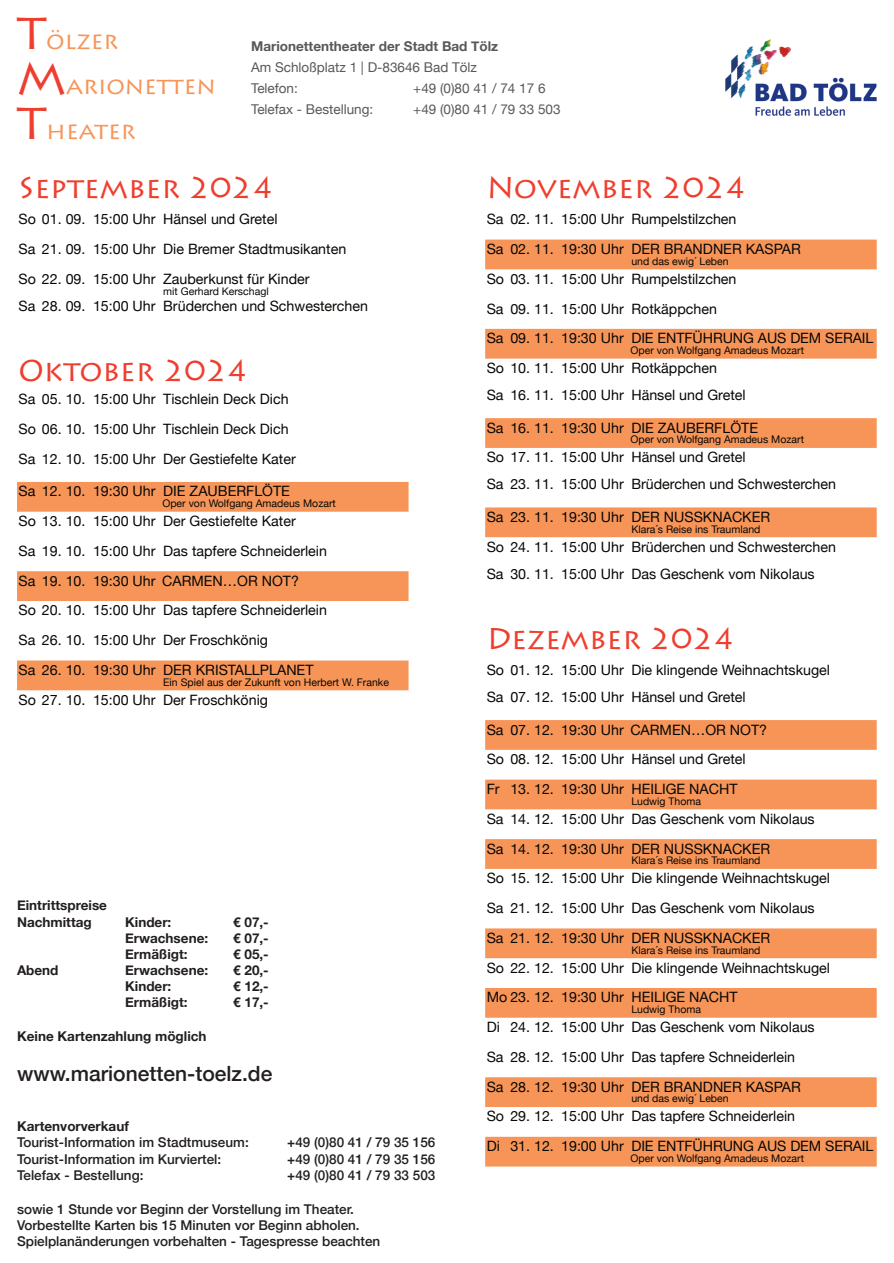
<style>
.page{position:relative;width:894px;height:1263px;background:#fff}
.page>*{position:absolute;margin:0;border:0;box-sizing:border-box;transform-origin:0 0}
.t1{font:30px "Lithos Pro";color:#ef3e2e}
.t2{font:24px/45px "Lithos Pro";color:#f79559}
.t3{font:500 21px "Helvetica Neue";color:#231f20}
.t4{font:14.25px/29.7px "Helvetica Neue";color:#080704}
.t5{font:500 13.5px/16px "Helvetica Neue";color:#231f20}
.t6{font:700 13.5px/16px "Helvetica Neue";color:#231f20}
.t7{font:13.5px/21px "Helvetica Neue";color:#57585a}
.t8{font:700 13.5px "Helvetica Neue";color:#57585a}
.t9{font:10.5px "Helvetica Neue";color:#080704}
.s1{font-size:45px;color:#ef3e2e}
</style>
<div class="page">
<img style="left:725px;top:40px;width:151px;height:76px">
<svg style="left:17px;top:482px;width:391px;height:208px"></svg>
<svg style="left:485px;top:240px;width:391px;height:926px"></svg>
<h2 class="t2" style="left:17px;top:21px;width:200px"><span class="s1">T</span>ÖLZER<br><span class="s1">M</span>arionetten<br><span class="s1">T</span>heater</h2>
<p class="t8" style="left:251px;top:38px;width:249px">Marionettentheater der Stadt Bad Tölz</p>
<p class="t7" style="left:251px;top:57px;width:227px">Am Schloßplatz 1 | D-83646 Bad Tölz<br>Telefon:</p>
<p class="t7" style="left:413px;top:78px;width:134px">+49 (0)80 41 / 74 17 6</p>
<p class="t7" style="left:251px;top:99px;width:123px">Telefax - Bestellung:</p>
<p class="t7" style="left:413px;top:99px;width:149px">+49 (0)80 41 / 79 33 503</p>
<h1 class="t1" style="left:19px;top:176px;width:257px">September 2024</h1>
<p class="t4" style="left:19px;top:204px;width:329px">So 01. 09. 15:00 Uhr Hänsel und Gretel<br>Sa 21. 09. 15:00 Uhr Die Bremer Stadtmusikanten<br>So 22. 09. 15:00 Uhr Zauberkunst für Kinder</p>
<p class="t9" style="left:163px;top:285px;width:107px">mit Gerhard Kerschagl</p>
<p class="t4" style="left:19px;top:291px;width:351px">Sa 28. 09. 15:00 Uhr Brüderchen und Schwesterchen</p>
<h1 class="t1" style="left:19px;top:359px;width:231px">Oktober 2024</h1>
<p class="t4" style="left:19px;top:384px;width:279px">Sa 05. 10. 15:00 Uhr Tischlein Deck Dich<br>So 06. 10. 15:00 Uhr Tischlein Deck Dich<br>Sa 12. 10. 15:00 Uhr Der Gestiefelte Kater</p>
<p class="t4" style="left:19px;top:476px;width:273px">Sa 12. 10. 19:30 Uhr DIE ZAUBERFLÖTE</p>
<p class="t9" style="left:162px;top:497px;width:175px">Oper von Wolfgang Amadeus Mozart</p>
<p class="t4" style="left:19px;top:506px;width:310px">So 13. 10. 15:00 Uhr Der Gestiefelte Kater<br>Sa 19. 10. 15:00 Uhr Das tapfere Schneiderlein Sa 19. 10. 19:30 Uhr CARMEN…OR NOT?<br>So 20. 10. 15:00 Uhr Das tapfere Schneiderlein Sa 26. 10. 15:00 Uhr Der Froschkönig<br>Sa 26. 10. 19:30 Uhr DER KRISTALLPLANET</p>
<p class="t9" style="left:163px;top:676px;width:227px">Ein Spiel aus der Zukunft von Herbert W. Franke</p>
<p class="t4" style="left:19px;top:685px;width:251px">So 27. 10. 15:00 Uhr Der Froschkönig</p>
<p class="t6" style="left:17px;top:897px;width:91px">Eintrittspreise<br>Nachmittag</p>
<p class="t6" style="left:125px;top:913px;width:48px">Kinder:</p>
<p class="t6" style="left:233px;top:913px;width:37px">€ 07,-</p>
<p class="t6" style="left:125px;top:929px;width:84px">Erwachsene:</p>
<p class="t6" style="left:233px;top:929px;width:37px">€ 07,-</p>
<p class="t6" style="left:125px;top:946px;width:64px">Ermäßigt:</p>
<p class="t6" style="left:233px;top:946px;width:37px">€ 05,-</p>
<p class="t6" style="left:17px;top:962px;width:43px">Abend</p>
<p class="t6" style="left:125px;top:962px;width:84px">Erwachsene:</p>
<p class="t6" style="left:233px;top:962px;width:37px">€ 20,-</p>
<p class="t6" style="left:125px;top:978px;width:48px">Kinder:</p>
<p class="t6" style="left:233px;top:978px;width:37px">€ 12,-</p>
<p class="t6" style="left:125px;top:994px;width:64px">Ermäßigt:</p>
<p class="t6" style="left:233px;top:994px;width:37px">€ 17,-</p>
<p class="t6" style="left:17px;top:1028px;width:191px">Keine Kartenzahlung möglich</p>
<h3 class="t3" style="left:17px;top:1061px;width:257px">www.marionetten-toelz.de</h3>
<p class="t6" style="left:17px;top:1118px;width:113px">Kartenvorverkauf</p>
<p class="t5" style="left:17px;top:1134px;width:233px">Tourist-Information im Stadtmuseum:</p>
<p class="t5" style="left:287px;top:1134px;width:149px">+49 (0)80 41 / 79 35 156</p>
<p class="t5" style="left:17px;top:1150px;width:206px">Tourist-Information im Kurviertel:</p>
<p class="t5" style="left:287px;top:1150px;width:149px">+49 (0)80 41 / 79 35 156</p>
<p class="t5" style="left:17px;top:1166px;width:128px">Telefax - Bestellung:</p>
<p class="t5" style="left:287px;top:1166px;width:149px">+49 (0)80 41 / 79 33 503</p>
<p class="t5" style="left:17px;top:1200px;width:365px">sowie 1 Stunde vor Beginn der Vorstellung im Theater.<br>Vorbestellte Karten bis 15 Minuten vor Beginn abholen.<br>Spielplanänderungen vorbehalten - Tagespresse beachten</p>
<h1 class="t1" style="left:486px;top:176px;width:261px">November 2024</h1>
<p class="t4" style="left:486px;top:204px;width:315px">Sa 02. 11. 15:00 Uhr Rumpelstilzchen<br>Sa 02. 11. 19:30 Uhr DER BRANDNER KASPAR</p>
<p class="t9" style="left:631px;top:255px;width:99px">und das ewig´ Leben</p>
<p class="t4" style="left:486px;top:264px;width:388px">So 03. 11. 15:00 Uhr Rumpelstilzchen<br>Sa 09. 11. 15:00 Uhr Rotkäppchen<br>Sa 09. 11. 19:30 Uhr DIE ENTFÜHRUNG AUS DEM SERAIL</p>
<p class="t9" style="left:630px;top:344px;width:175px">Oper von Wolfgang Amadeus Mozart</p>
<p class="t4" style="left:486px;top:354px;width:260px;line-height:27px">So 10. 11. 15:00 Uhr Rotkäppchen<br>Sa 16. 11. 15:00 Uhr Hänsel und Gretel</p>
<p class="t4" style="left:486px;top:412px;width:273px">Sa 16. 11. 19:30 Uhr DIE ZAUBERFLÖTE</p>
<p class="t9" style="left:630px;top:433px;width:175px">Oper von Wolfgang Amadeus Mozart</p>
<p class="t4" style="left:486px;top:444px;width:351px;line-height:27px">So 17. 11. 15:00 Uhr Hänsel und Gretel<br>Sa 23. 11. 15:00 Uhr Brüderchen und Schwesterchen</p>
<p class="t4" style="left:486px;top:502px;width:285px">Sa 23. 11. 19:30 Uhr DER NUSSKNACKER</p>
<p class="t9" style="left:631px;top:523px;width:130px">Klara´s Reise ins Traumland</p>
<p class="t4" style="left:486px;top:533px;width:351px;line-height:27px">So 24. 11. 15:00 Uhr Brüderchen und Schwesterchen<br>Sa 30. 11. 15:00 Uhr Das Geschenk vom Nikolaus</p>
<h1 class="t1" style="left:486px;top:627px;width:249px">Dezember 2024</h1>
<p class="t4" style="left:486px;top:656px;width:345px;line-height:27px">So 01. 12. 15:00 Uhr Die klingende Weihnachtskugel<br>Sa 07. 12. 15:00 Uhr Hänsel und Gretel</p>
<p class="t4" style="left:486px;top:714px;width:282px">Sa 07. 12. 19:30 Uhr CARMEN…OR NOT?<br>So 08. 12. 15:00 Uhr Hänsel und Gretel<br>Fr 13. 12. 19:30 Uhr HEILIGE NACHT</p>
<p class="t9" style="left:631px;top:795px;width:71px">Ludwig Thoma</p>
<p class="t4" style="left:486px;top:804px;width:329px">Sa 14. 12. 15:00 Uhr Das Geschenk vom Nikolaus<br>Sa 14. 12. 19:30 Uhr DER NUSSKNACKER</p>
<p class="t9" style="left:631px;top:854px;width:130px">Klara´s Reise ins Traumland</p>
<p class="t4" style="left:486px;top:863px;width:345px">So 15. 12. 15:00 Uhr Die klingende Weihnachtskugel<br>Sa 21. 12. 15:00 Uhr Das Geschenk vom Nikolaus<br>Sa 21. 12. 19:30 Uhr DER NUSSKNACKER</p>
<p class="t9" style="left:631px;top:944px;width:130px">Klara´s Reise ins Traumland</p>
<p class="t4" style="left:486px;top:952px;width:345px">So 22. 12. 15:00 Uhr Die klingende Weihnachtskugel<br>Mo 23. 12. 19:30 Uhr HEILIGE NACHT</p>
<p class="t9" style="left:631px;top:1003px;width:71px">Ludwig Thoma</p>
<p class="t4" style="left:486px;top:1012px;width:329px">Di 24. 12. 15:00 Uhr Das Geschenk vom Nikolaus<br>Sa 28. 12. 15:00 Uhr Das tapfere Schneiderlein<br>Sa 28. 12. 19:30 Uhr DER BRANDNER KASPAR</p>
<p class="t9" style="left:631px;top:1092px;width:99px">und das ewig´ Leben</p>
<p class="t4" style="left:486px;top:1101px;width:388px">So 29. 12. 15:00 Uhr Das tapfere Schneiderlein<br>Di 31. 12. 19:00 Uhr DIE ENTFÜHRUNG AUS DEM SERAIL</p>
<p class="t9" style="left:630px;top:1152px;width:175px">Oper von Wolfgang Amadeus Mozart</p>
</div>
